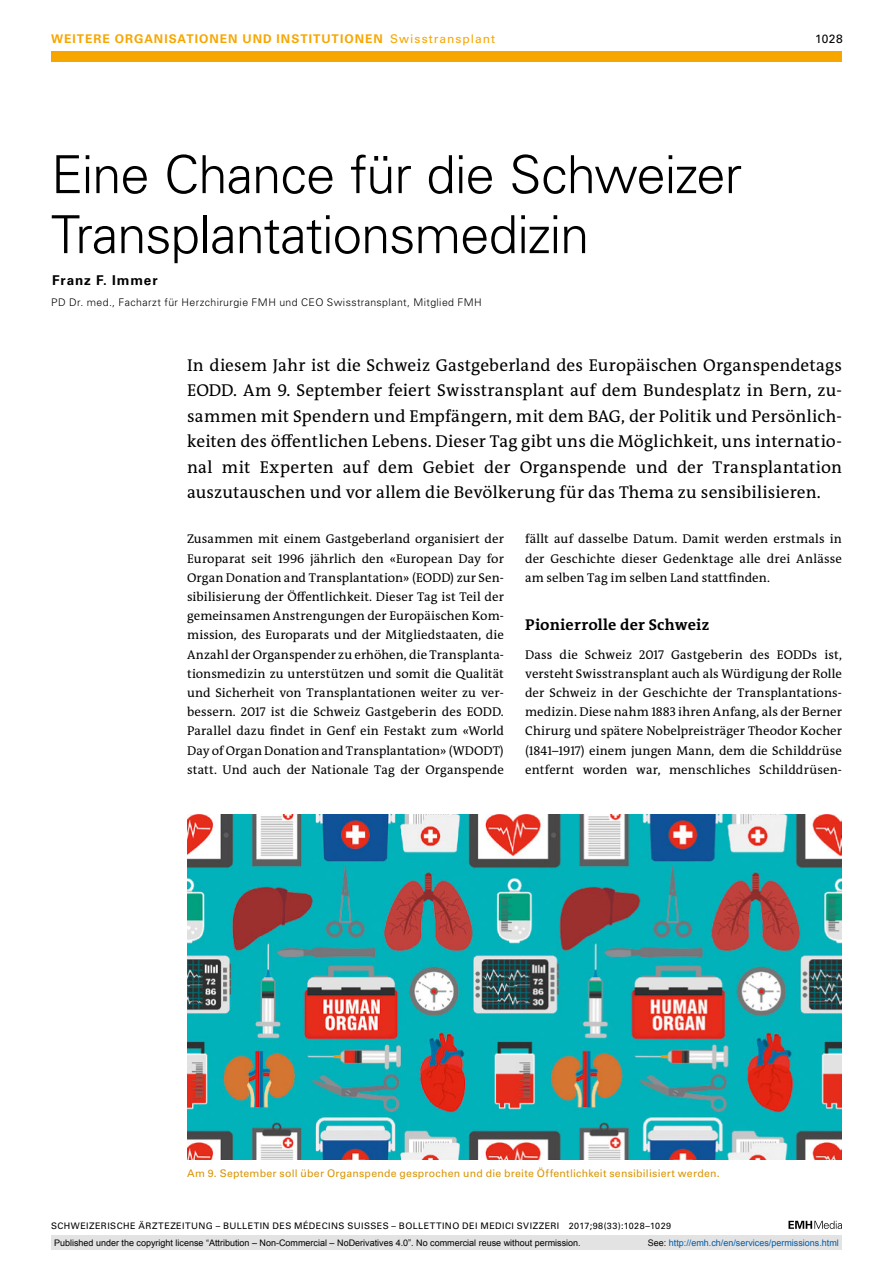
<style>
.page{position:relative;width:893px;height:1263px;background:#fff}
.page>*{position:absolute;margin:0;border:0;box-sizing:border-box;transform-origin:0 0}
.t1{font:300 52.5px/60px "Univers LT Std";letter-spacing:-.02em;color:#000}
.t2{font:17.25px/25.5px "The Antiqua B W5 Plain";letter-spacing:.01em;color:#000;text-align:justify}
.t3{font:700 15.75px "The Antiqua B W7";letter-spacing:.015em;color:#000}
.t4{font:700 13.5px "Univers LT Std";letter-spacing:.065em;color:#000}
.t5{font:12.75px/19.2px "The Antiqua B W5 Plain";letter-spacing:.01em;color:#000;text-align:justify}
.t6{font:700 12px "Univers LT Std";letter-spacing:.085em;color:#f7a600}
.t7{font:12px "Univers LT Std";color:#000}
.t8{font:10.5px "Univers LT Std";letter-spacing:.025em;color:#da9400}
.t9{font:300 10.5px "Univers LT Std";letter-spacing:.04em;color:#000}
.t10{font:9px "Arial";color:#000}
.t11{font:9px "Univers LT Std";letter-spacing:.05em;color:#000}
.t12{font:9px "Arial";color:#005ba9}
.s1{font-weight:400}
.s2{color:#000}
</style>
<div class="page">
<svg style="left:788px;top:1221px;width:54px;height:8px"></svg>
<div style="left:51px;top:51px;width:791px;height:11px;background:#f7a600"></div>
<img style="left:187px;top:815px;width:655px;height:344px">
<div style="left:51px;top:1235px;width:791px;height:15px;background:#e3e3e3"></div>
<p class="t6" style="left:51px;top:31px;width:445px">WEITERE ORGANISATIONEN UND INSTITUTIONEN <span class="s1">Swisstransplant</span></p>
<p class="t7" style="left:815px;top:31px;width:29px">1028</p>
<h1 class="t1" style="left:51px;top:145px;width:692px">Eine Chance für die Schweizer<br>Transplantationsmedizin</h1>
<p class="t4" style="left:52px;top:272px;width:107px">Franz F. Immer</p>
<p class="t9" style="left:51px;top:296px;width:432px">PD Dr. med., Facharzt für Herzchirurgie FMH und CEO Swisstransplant, Mitglied FMH</p>
<p class="t2" style="left:187px;top:352px;width:656px">In diesem Jahr ist die Schweiz Gastgeberland des Europäischen Organspendetags EODD. Am 9. September feiert Swisstransplant auf dem Bundesplatz in Bern, zu&shy;sammen mit Spendern und Empfängern, mit dem BAG, der Politik und Persönlich&shy;keiten des öffentlichen Lebens. Dieser Tag gibt uns die Möglichkeit, uns internatio&shy;nal mit Experten auf dem Gebiet der Organspende und der Transplantation auszutauschen und vor allem die Bevölkerung für das Thema zu sensibilisieren.</p>
<p class="t5" style="left:187px;top:530px;width:318px">Zusammen mit einem Gastgeberland organisiert der Europarat seit 1996 jährlich den «European Day for Organ Donation and Transplantation» (EODD) zur Sen&shy;sibilisierung der Öffentlichkeit. Dieser Tag ist Teil der gemeinsamen Anstrengungen der Europäischen Kom&shy;mission, des Europarats und der Mitgliedstaaten, die Anzahl der Organspender zu erhöhen, die Transplanta&shy;tionsmedizin zu unterstützen und somit die Qualität und Sicherheit von Transplantationen weiter zu ver&shy;bessern. 2017 ist die Schweiz Gastgeberin des EODD.<br>Parallel dazu findet in Genf ein Festakt zum «World Day of Organ Donation and Transplantation» (WDODT) statt. Und auch der Nationale Tag der Organspende</p>
<p class="t5" style="left:525px;top:530px;width:318px">fällt auf dasselbe Datum. Damit werden erstmals in der Geschichte dieser Gedenktage alle drei Anlässe am selben Tag im selben Land stattfinden.</p>
<p class="t3" style="left:525px;top:614px;width:186px">Pionierrolle der Schweiz</p>
<p class="t5" style="left:525px;top:645px;width:318px">Dass die Schweiz 2017 Gastgeberin des EODDs ist, versteht Swisstransplant auch als Würdigung der Rolle der Schweiz in der Geschichte der Transplantations&shy;medizin. Diese nahm 1883 ihren Anfang, als der Berner Chirurg und spätere Nobelpreisträger Theodor Kocher (1841–1917) einem jungen Mann, dem die Schilddrüse entfernt worden war, menschliches Schilddrüsen-</p>
<p class="t8" style="left:187px;top:1167px;width:534px">Am 9. September soll über Organspende gesprochen und die breite Öffentlichkeit sensibilisiert werden.</p>
<p class="t11" style="left:51px;top:1220px;width:622px">SCHWEIZERISCHE ÄRZTEZEITUNG – BULLETIN DES MÉDECINS SUISSES – BOLLETTINO DEI MEDICI SVIZZERI 2017;98(33):1028–1029</p>
<p class="t10" style="left:54px;top:1237px;width:528px">Published under the copyright license “Attribution – Non-Commercial – NoDerivatives 4.0”. No commercial reuse without permission.</p>
<p class="t12" style="left:648px;top:1237px;width:193px"><span class="s2">See:</span> http://emh.ch/en/services/permissions.html</p>
</div>
